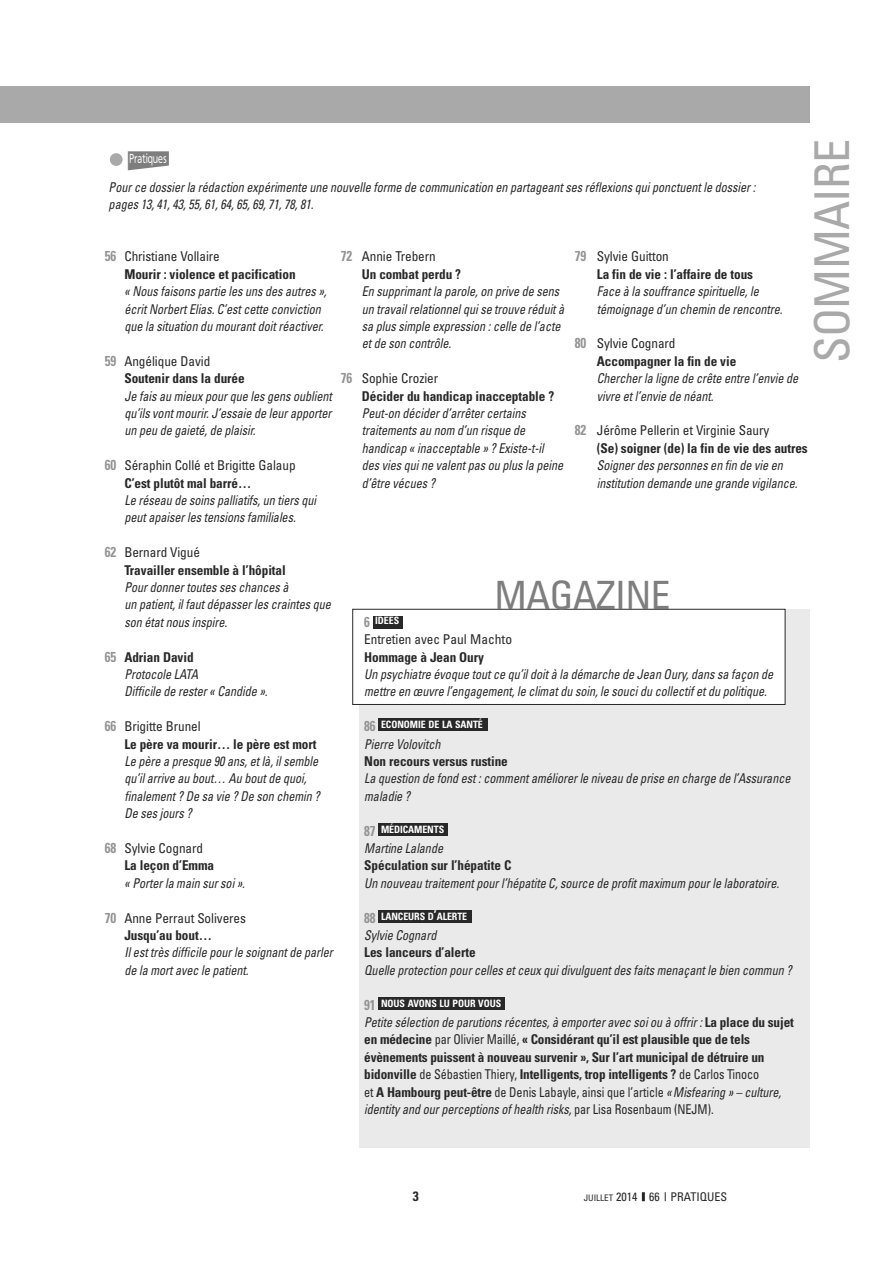
<style>
.page{position:relative;width:894px;height:1264px;background:#fff}
.page>*{position:absolute;margin:0;border:0;box-sizing:border-box;transform-origin:0 0}
.t1{font:condensed 48px "Univers";letter-spacing:-.015em;color:#a9a9a9}
.t2{font:condensed 39px "Univers";letter-spacing:-.015em;color:#7e7e7e}
.t3{font:30px "Pratiques";color:#7e7e7e}
.t4{font:700 condensed 14.4px "Univers";letter-spacing:-.005em;color:#949494;scale:.9 1}
.t5{font:italic condensed 13.5px/17.4px "Univers";letter-spacing:-.005em;color:#282828;scale:.9 1}
.t6{font:700 condensed 13.5px/17.4px "Univers";letter-spacing:-.005em;color:#282828}
.t7{font:condensed 13.5px "Univers";letter-spacing:-.005em;color:#282828}
.t8{font:condensed 12px "Univers";color:#282828}
.t9{font:700 condensed 10.2px "Univers";letter-spacing:-.005em;color:#fff}
.s1{font-size:14.4px;color:#949494}
.s2{font-size:13.5px}
.s3{font-weight:400;font-style:italic}
.s4{font-weight:400}
.s5{font-size:9px}
</style>
<div class="page">
<div style="left:359px;top:609px;width:450px;height:538px;background:#eaeaea"></div>
<div style="left:353px;top:609px;width:432px;height:95px;background:#fff"></div>
<div style="left:352px;top:609px;width:433px;height:96px;border:1px solid #282828"></div>
<svg style="left:642px;top:1192px;width:3px;height:9px"></svg>
<div style="left:374px;top:616px;width:29px;height:12px;background:#282828"></div>
<div style="left:378px;top:718px;width:109px;height:13px;background:#282828"></div>
<div style="left:378px;top:823px;width:70px;height:13px;background:#282828"></div>
<div style="left:378px;top:910px;width:93px;height:13px;background:#282828"></div>
<div style="left:378px;top:997px;width:126px;height:13px;background:#282828"></div>
<div style="left:0;top:86px;width:809px;height:36px;background:#a9a9a9"></div>
<div style="left:110px;top:153px;width:13px;height:13px;background:#a9a9a9;border-radius:50%"></div>
<h1 class="t1" style="left:814px;top:363px;width:226px;rotate:-90deg">SOMMAIRE</h1>
<h3 class="t3" style="left:127px;top:135px;width:45px">A</h3>
<p class="t5" style="left:109px;top:179px;width:720px">Pour ce dossier la rédaction expérimente une nouvelle forme de communication en partageant ses réflexions qui ponctuent le dossier : pages 13, 41, 43, 55, 61, 64, 65, 69, 71, 78, 81.</p>
<p class="t4" style="left:105px;top:251px;width:14px">56</p>
<p class="t4" style="left:341px;top:251px;width:14px">72</p>
<p class="t4" style="left:575px;top:251px;width:14px">79</p>
<p class="t7" style="left:124px;top:252px;width:97px">Christiane Vollaire</p>
<p class="t6" style="left:124px;top:266px;width:173px">Mourir : violence et pacification</p>
<p class="t5" style="left:124px;top:284px;width:226px">« Nous faisons partie les uns des autres », écrit Norbert Elias. C’est cette conviction que la situation du mourant doit réactiver.</p>
<p class="t7" style="left:124px;top:356px;width:87px">Angélique David</p>
<p class="t6" style="left:124px;top:371px;width:122px">Soutenir dans la durée</p>
<p class="t5" style="left:124px;top:388px;width:232px;text-align:justify">Je fais au mieux pour que les gens oublient qu’ils vont mourir. J’essaie de leur apporter un peu de gaieté, de plaisir.</p>
<p class="t7" style="left:124px;top:460px;width:173px">Séraphin Collé et Brigitte Galaup</p>
<p class="t6" style="left:124px;top:475px;width:128px">C’est plutôt mal barré…</p>
<p class="t5" style="left:124px;top:493px;width:215px">Le réseau de soins palliatifs, un tiers qui peut apaiser les tensions familiales.</p>
<p class="t7" style="left:124px;top:547px;width:77px">Bernard Vigué</p>
<p class="t6" style="left:124px;top:562px;width:163px">Travailler ensemble à l’hôpital</p>
<p class="t5" style="left:124px;top:580px;width:231px">Pour donner toutes ses chances à<br>un patient, il faut dépasser les craintes que son état nous inspire.</p>
<p class="t6" style="left:124px;top:649px;width:71px">Adrian David</p>
<p class="t5" style="left:124px;top:667px;width:161px">Protocole LATA<br>Difficile de rester « Candide ».</p>
<p class="t7" style="left:124px;top:721px;width:78px">Brigitte Brunel</p>
<p class="t6" style="left:124px;top:736px;width:194px">Le père va mourir… le père est mort</p>
<p class="t5" style="left:124px;top:754px;width:219px">Le père a presque 90 ans, et là, il semble qu’il arrive au bout… Au bout de quoi, finalement ? De sa vie ? De son chemin ?<br>De ses jours ?</p>
<p class="t7" style="left:124px;top:843px;width:80px">Sylvie Cognard</p>
<p class="t6" style="left:124px;top:858px;width:91px">La leçon d’Emma</p>
<p class="t5" style="left:124px;top:875px;width:135px">« Porter la main sur soi ».</p>
<p class="t7" style="left:124px;top:913px;width:123px">Anne Perraut Soliveres</p>
<p class="t6" style="left:124px;top:928px;width:89px">Jusqu’au bout…</p>
<p class="t5" style="left:124px;top:945px;width:233px">Il est très difficile pour le soignant de parler de la mort avec le patient.</p>
<p class="t7" style="left:597px;top:252px;width:74px">Sylvie Guitton</p>
<p class="t6" style="left:597px;top:266px;width:158px">La fin de vie : l’affaire de tous</p>
<p class="t5" style="left:597px;top:284px;width:208px">Face à la souffrance spirituelle, le témoignage d’un chemin de rencontre.</p>
<p class="t7" style="left:597px;top:339px;width:80px">Sylvie Cognard</p>
<p class="t6" style="left:597px;top:353px;width:141px">Accompagner la fin de vie</p>
<p class="t5" style="left:597px;top:371px;width:225px">Chercher la ligne de crête entre l’envie de vivre et l’envie de néant.</p>
<p class="t7" style="left:597px;top:426px;width:174px">Jérôme Pellerin et Virginie Saury</p>
<p class="t6" style="left:597px;top:440px;width:212px">(Se) soigner (de) la fin de vie des autres</p>
<p class="t5" style="left:597px;top:458px;width:225px">Soigner des personnes en fin de vie en institution demande une grande vigilance.</p>
<p class="t7" style="left:362px;top:252px;width:75px">Annie Trebern</p>
<p class="t6" style="left:362px;top:266px;width:101px">Un combat perdu ?</p>
<p class="t5" style="left:362px;top:284px;width:226px">En supprimant la parole, on prive de sens un travail relationnel qui se trouve réduit à sa plus simple expression : celle de l’acte et de son contrôle.</p>
<p class="t7" style="left:362px;top:373px;width:78px">Sophie Crozier</p>
<p class="t6" style="left:362px;top:388px;width:194px">Décider du handicap inacceptable ?</p>
<p class="t5" style="left:362px;top:406px;width:225px">Peut-on décider d’arrêter certains traitements au nom d’un risque de handicap « inacceptable » ? Existe-t-il des vies qui ne valent pas ou plus la peine d’être vécues ?</p>
<p class="t4" style="left:575px;top:338px;width:14px">80</p>
<p class="t4" style="left:105px;top:355px;width:14px">59</p>
<p class="t4" style="left:341px;top:373px;width:14px">76</p>
<p class="t4" style="left:575px;top:425px;width:14px">82</p>
<p class="t4" style="left:105px;top:460px;width:14px">60</p>
<p class="t4" style="left:105px;top:547px;width:14px">62</p>
<h2 class="t2" style="left:494px;top:581px;width:177px">MAGAZINE</h2>
<p class="t9" style="left:364px;top:616px;width:36px"><span class="s1">6</span> IDÉES</p>
<p class="t7" style="left:364px;top:634px;width:149px">Entretien avec Paul Machto</p>
<p class="t6" style="left:364px;top:649px;width:121px">Hommage à Jean Oury</p>
<p class="t5" style="left:364px;top:667px;width:456px">Un psychiatre évoque tout ce qu’il doit à la démarche de Jean Oury, dans sa façon de mettre en œuvre l’engagement, le climat du soin, le souci du collectif et du politique.</p>
<p class="t9" style="left:364px;top:721px;width:120px"><span class="s1">86</span> ECONOMIE DE LA SANTÉ</p>
<p class="t5" style="left:364px;top:736px;width:86px">Pierre Volovitch</p>
<p class="t6" style="left:364px;top:754px;width:145px">Non recours versus rustine</p>
<p class="t5" style="left:364px;top:771px;width:475px">La question de fond est : comment améliorer le niveau de prise en charge de l’Assurance maladie ?</p>
<p class="t9" style="left:364px;top:825px;width:81px"><span class="s1">87</span> MÉDICAMENTS</p>
<p class="t5" style="left:364px;top:841px;width:89px">Martine Lalande</p>
<p class="t6" style="left:364px;top:858px;width:149px">Spéculation sur l’hépatite C</p>
<p class="t5" style="left:364px;top:875px;width:462px">Un nouveau traitement pour l’hépatite C, source de profit maximum pour le laboratoire.</p>
<p class="t9" style="left:364px;top:912px;width:104px"><span class="s1">88</span> LANCEURS D<span class="s2">’</span>ALERTE</p>
<p class="t5" style="left:364px;top:928px;width:82px">Sylvie Cognard</p>
<p class="t6" style="left:364px;top:945px;width:113px">Les lanceurs d’alerte</p>
<p class="t5" style="left:364px;top:962px;width:476px">Quelle protection pour celles et ceux qui divulguent des faits menaçant le bien commun ?</p>
<p class="t9" style="left:364px;top:999px;width:138px"><span class="s1">91</span> NOUS AVONS LU POUR VOUS</p>
<p class="t6" style="left:364px;top:1015px;width:431px"><span class="s3">Petite sélection de parutions récentes, à emporter avec soi ou à offrir :</span> La place du sujet en médecine <span class="s4">par Olivier Maillé,</span> « Considérant qu’il est plausible que de tels évènements puissent à nouveau survenir », Sur l’art municipal de détruire un bidonville <span class="s4">de Sébastien Thiery,</span> Intelligents, trop intelligents ? <span class="s4">de Carlos Tinoco<br>et</span> A Hambourg peut-être <span class="s4">de Denis Labayle, ainsi que l’article</span> <span class="s3">« Misfearing » – culture, identity and our perceptions of health risks,</span> <span class="s4">par Lisa Rosenbaum (NEJM).</span></p>
<p class="t4" style="left:105px;top:651px;width:14px">65</p>
<p class="t4" style="left:105px;top:721px;width:14px">66</p>
<p class="t4" style="left:105px;top:843px;width:14px">68</p>
<p class="t4" style="left:105px;top:912px;width:14px">70</p>
<p class="t6" style="left:413px;top:1189px;width:7px">3</p>
<p class="t8" style="left:583px;top:1192px;width:145px"><span class="s5">JUILLET</span> 2014 66 PRATIQUES</p>
</div>
